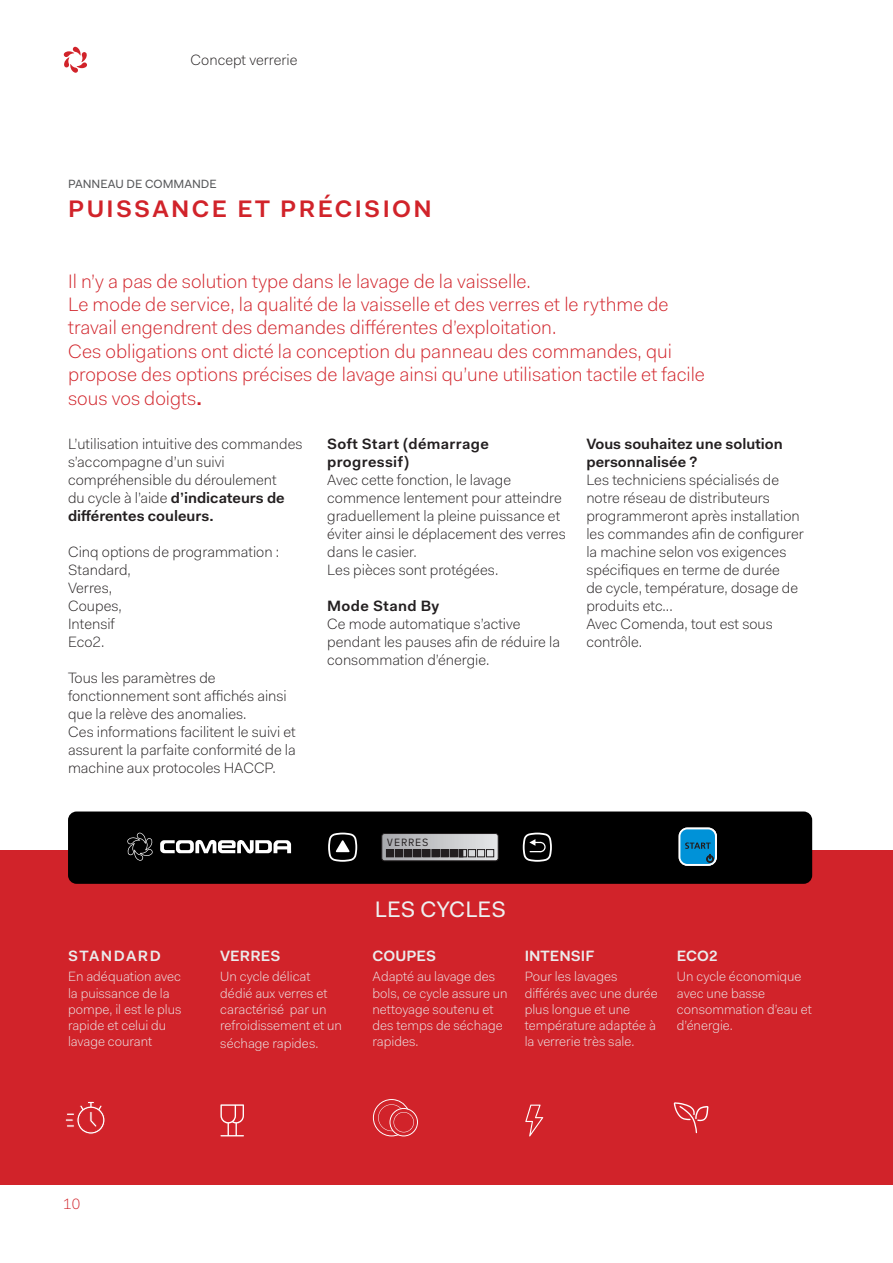
<style>
.page{position:relative;width:893px;height:1263px;background:#fff}
.page>*{position:absolute;margin:0;border:0;box-sizing:border-box;transform-origin:0 0}
.t1{font:600 24px "Fakt Pro";letter-spacing:.1em;color:#d1232a}
.t2{font:22.5px "Fakt Pro";color:#eef0f0}
.t3{font:300 19.5px/23.4px "Fakt Pro";color:#d1232a}
.t4{font:300 15px/18px "Fakt Pro";color:#231f20}
.t5{font:600 15px/18px "Fakt Pro";letter-spacing:.01em;color:#231f20}
.t6{font:600 15px "Fakt Pro";color:#ebebec}
.t7{font:600 15px "Fakt Pro";letter-spacing:.1em;color:#ebebec}
.t8{font:300 15px "Fakt Pro";color:#d1232a}
.t9{font:300 13.5px/16.2px "Fakt Pro";color:#ebebec}
.t10{font:12px "Fakt Pro";color:#57585a}
.t11{font:10.5px "IBM Plex Mono";letter-spacing:.07em;color:#231f20}
.s1{font-weight:600}
</style>
<div class="page">
<div style="left:0;top:851px;width:893px;height:334px;background:#d1232a"></div>
<svg style="left:373px;top:1099px;width:45px;height:37px"></svg>
<svg style="left:65px;top:1101px;width:40px;height:33px"></svg>
<svg style="left:525px;top:1104px;width:18px;height:32px"></svg>
<svg style="left:220px;top:1104px;width:24px;height:32px"></svg>
<svg style="left:674px;top:1102px;width:34px;height:31px"></svg>
<div style="left:68px;top:811px;width:744px;height:73px;background:#000;border-radius:9px"></div>
<svg style="left:127px;top:832px;width:164px;height:29px"></svg>
<svg style="left:328px;top:833px;width:29px;height:29px"></svg>
<svg style="left:523px;top:833px;width:29px;height:29px"></svg>
<div style="left:679px;top:828px;width:37px;height:37px;background:#0092d8;border-radius:8px"></div>
<div style="left:679px;top:827px;width:38px;height:39px;border:2px solid #fff;border-radius:8px"></div>
<svg style="left:382px;top:833px;width:116px;height:28px;background:#989799"></svg>
<svg style="left:685px;top:842px;width:29px;height:21px"></svg>
<svg style="left:64px;top:47px;width:23px;height:26px"></svg>
<p class="t4" style="left:190px;top:51px;width:108px">Concept verrerie</p>
<p class="t10" style="left:68px;top:176px;width:150px">PANNEAU DE COMMANDE</p>
<p class="t1" style="left:68px;top:192px;width:365px">PUISSANCE ET PRÉCISION</p>
<p class="t3" style="left:68px;top:269px;width:464px">Il n’y a pas de solution type dans le lavage de la vaisselle.</p>
<p class="t3" style="left:68px;top:292px;width:602px">Le mode de service, la qualité de la vaisselle et des verres et le rythme de travail engendrent des demandes différentes d’exploitation.</p>
<p class="t3" style="left:68px;top:339px;width:638px">Ces obligations ont dicté la conception du panneau des commandes, qui propose des options précises de lavage ainsi qu’une utilisation tactile et facile sous vos doigts<span class="s1">.</span></p>
<p class="t4" style="left:68px;top:435px;width:236px">L’utilisation intuitive des commandes s’accompagne d’un suivi compréhensible du déroulement<br>du cycle à l’aide <span class="s1">d’indicateurs de différentes couleurs.</span></p>
<p class="t4" style="left:68px;top:543px;width:213px">Cinq options de programmation :</p>
<p class="t4" style="left:68px;top:561px;width:64px">Standard,</p>
<p class="t4" style="left:68px;top:579px;width:46px">Verres,</p>
<p class="t4" style="left:68px;top:597px;width:55px">Coupes,</p>
<p class="t4" style="left:68px;top:615px;width:48px">Intensif</p>
<p class="t4" style="left:68px;top:633px;width:38px">Eco2.</p>
<p class="t4" style="left:68px;top:669px;width:220px">Tous les paramètres de fonctionnement sont affichés ainsi que la relève des anomalies.</p>
<p class="t4" style="left:68px;top:723px;width:229px;text-align:justify">Ces informations facilitent le suivi et assurent la parfaite conformité de la machine aux protocoles HACCP.</p>
<p class="t5" style="left:327px;top:435px;width:163px">Soft Start (démarrage progressif)</p>
<p class="t4" style="left:327px;top:471px;width:240px">Avec cette fonction, le lavage commence lentement pour atteindre graduellement la pleine puissance et éviter ainsi le déplacement des verres dans le casier.</p>
<p class="t4" style="left:327px;top:561px;width:173px">Les pièces sont protégées.</p>
<p class="t5" style="left:327px;top:597px;width:114px">Mode Stand By</p>
<p class="t4" style="left:327px;top:615px;width:234px">Ce mode automatique s’active pendant les pauses afin de réduire la consommation d’énergie.</p>
<p class="t5" style="left:586px;top:435px;width:198px">Vous souhaitez une solution personnalisée ?</p>
<p class="t4" style="left:586px;top:471px;width:219px">Les techniciens spécialisés de notre réseau de distributeurs programmeront après installation les commandes afin de configurer la machine selon vos exigences spécifiques en terme de durée<br>de cycle, température, dosage de produits etc...</p>
<p class="t4" style="left:586px;top:615px;width:188px">Avec Comenda, tout est sous contrôle.</p>
<p class="t11" style="left:387px;top:834px;width:43px">VERRES</p>
<p class="t2" style="left:375px;top:894px;width:133px">LES CYCLES</p>
<p class="t7" style="left:68px;top:946px;width:94px">STANDARD</p>
<p class="t9" style="left:68px;top:968px;width:115px">En adéquation avec la puissance de la pompe, il est le plus rapide et celui du lavage courant</p>
<p class="t6" style="left:220px;top:946px;width:62px">VERRES</p>
<p class="t9" style="left:220px;top:968px;width:123px">Un cycle délicat dédié aux verres et caractérisé par un refroidissement et un</p>
<p class="t9" style="left:220px;top:1035px;width:100px">séchage rapides.</p>
<p class="t6" style="left:372px;top:946px;width:65px">COUPES</p>
<p class="t9" style="left:372px;top:968px;width:137px">Adapté au lavage des bols, ce cycle assure un nettoyage soutenu et des temps de séchage rapides.</p>
<p class="t6" style="left:525px;top:946px;width:71px">INTENSIF</p>
<p class="t9" style="left:525px;top:968px;width:134px">Pour les lavages différés avec une durée plus longue et une température adaptée à la verrerie très sale.</p>
<p class="t6" style="left:677px;top:946px;width:42px">ECO2</p>
<p class="t9" style="left:677px;top:968px;width:137px">Un cycle économique avec une basse consommation d’eau et d’énergie.</p>
<p class="t8" style="left:63px;top:1194px;width:19px">10</p>
</div>
